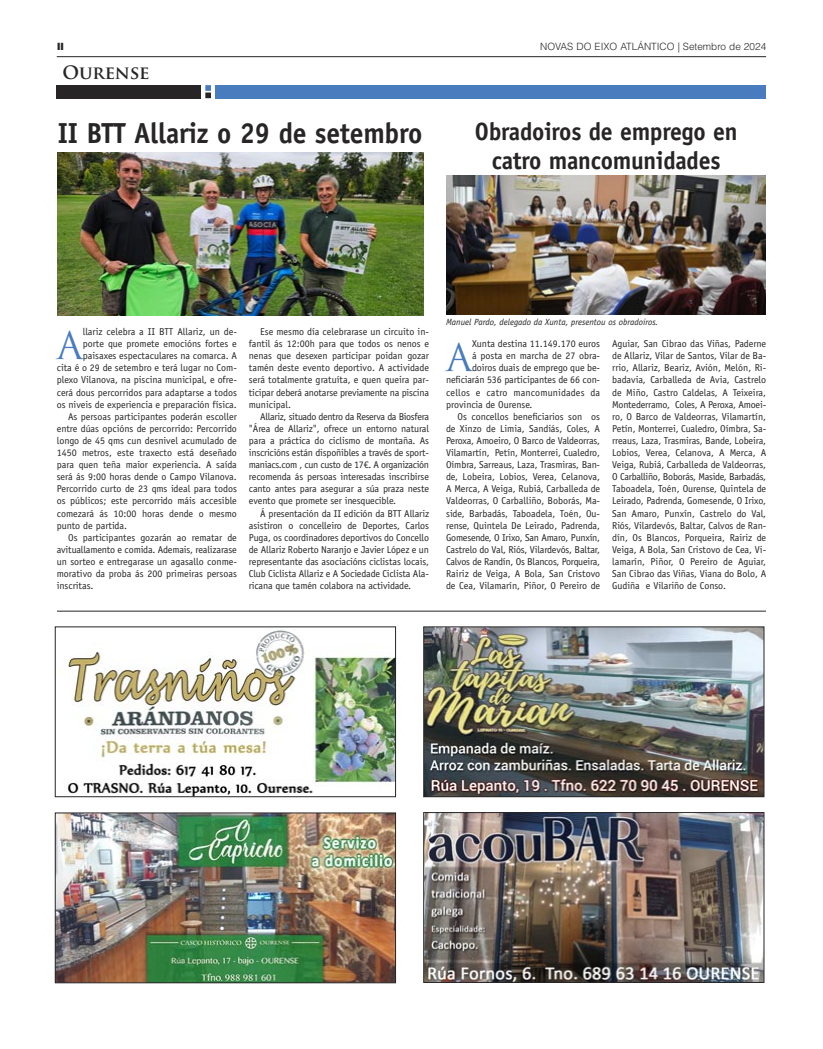
<style>
.page{position:relative;width:823px;height:1049px;background:#fff}
.page>*{position:absolute;margin:0;border:0;box-sizing:border-box;transform-origin:0 0}
.t1{font:37.2px "Trajan Pro";color:#487cbe}
.t2{font:700 29px "Officina Sans Std";letter-spacing:-.01em;color:#272526;scale:.95 1}
.t3{font:700 25px "Officina Sans Std";letter-spacing:-.01em;color:#272526;scale:.95 1}
.t4{font:700 18px "Trajan Pro";letter-spacing:-.01em;color:#272526}
.t5{font:10px/12.1px "Officina Sans Std";color:#272526;text-align:justify}
.t6{font:300 10px "Helvetica LT Std";color:#272526}
.t7{font:10px "Officina Sans Std";letter-spacing:.02em;color:#272526}
.t8{font:900 10px "Helvetica Neue LT";color:#272526}
.t9{font:italic 9px "Officina Sans Std";color:#272526}
</style>
<div class="page">
<hr style="left:57px;top:56px;width:708px;height:1px;background:#272526">
<div style="left:56px;top:85px;width:145px;height:13px;background:#272526"></div>
<div style="left:215px;top:85px;width:550px;height:13px;background:#487cbe"></div>
<svg style="left:205px;top:85px;width:6px;height:13px"></svg>
<hr style="left:57px;top:611px;width:708px;height:1px;background:#272526">
<img style="left:425px;top:629px;width:336px;height:166px">
<div style="left:423px;top:627px;width:340px;height:170px;border:1px solid #272526"></div>
<img style="left:64px;top:629px;width:329px;height:166px">
<div style="left:55px;top:627px;width:340px;height:170px;border:1px solid #272526"></div>
<img style="left:57px;top:815px;width:336px;height:166px">
<div style="left:55px;top:813px;width:340px;height:170px;border:1px solid #272526"></div>
<img style="left:57px;top:152px;width:366px;height:164px">
<img style="left:446px;top:176px;width:319px;height:138px">
<img style="left:425px;top:814px;width:336px;height:166px">
<div style="left:423px;top:812px;width:340px;height:170px;border:1px solid #272526"></div>
<p class="t8" style="left:57px;top:42px;width:8px">II</p>
<p class="t6" style="left:540px;top:41px;width:227px">NOVAS DO EIXO ATLÁNTICO | Setembro de 2024</p>
<p class="t4" style="left:62px;top:62px;width:89px">OURENSE</p>
<p class="t2" style="left:58px;top:122px;width:385px">II BTT Allariz o 29 de setembro</p>
<p class="t3" style="left:474px;top:122px;width:278px">Obradoiros de emprego en</p>
<p class="t3" style="left:491px;top:151px;width:242px">catro mancomunidades</p>
<p class="t5" style="left:57px;top:326px;width:181px;text-align:right">llariz celebra a II BTT Allariz, un de-<br>porte que promete emocións fortes e paisaxes espectaculares na comarca. A<br>cita é o 29 de setembro e terá lugar no Com&shy;plexo Vilanova, na piscina municipal, e ofre&shy;cerá dous percorridos para adaptarse a todos os niveis de experiencia e preparación física.</p>
<p class="t5" style="left:57px;top:411px;width:181px;text-indent:11px">As persoas participantes poderán escoller entre dúas opcións de percorrido: Percorrido longo de 45 qms cun desnivel acumulado de 1450 metros, este traxecto está deseñado para quen teña maior experiencia. A saída será ás 9:00 horas dende o Campo Vilanova.<br>Percorrido curto de 23 qms ideal para todos os públicos; este percorrido máis accesible comezará ás 10:00 horas dende o mesmo punto de partida.</p>
<p class="t5" style="left:57px;top:532px;width:181px;text-indent:11px">Os participantes gozarán ao rematar de avituallamento e comida. Ademais, realizarase un sorteo e entregarase un agasallo conme&shy;morativo da proba ás 200 primeiras persoas inscritas.</p>
<p class="t1" style="left:57px;top:325px;width:28px">A</p>
<p class="t5" style="left:249px;top:326px;width:181px;text-indent:11px">Ese mesmo día celebrarase un circuito in&shy;fantil ás 12:00h para que todos os nenos e nenas que desexen participar poidan gozar tamén deste evento deportivo. A actividade será totalmente gratuíta, e quen queira par&shy;ticipar deberá anotarse previamente na piscina municipal.</p>
<p class="t5" style="left:249px;top:411px;width:181px;text-indent:11px">Allariz, situado dentro da Reserva da Biosfera "Área de Allariz", ofrece un entorno natural para a práctica do ciclismo de montaña. As inscricións están dispoñibles a través de sport&shy;maniacs.com , cun custo de 17€. A organización recomenda ás persoas interesadas inscribirse canto antes para asegurar a súa praza neste evento que promete ser inesquecible.</p>
<p class="t5" style="left:249px;top:508px;width:181px;text-indent:11px">Á presentación da II edición da BTT Allariz asistiron o concelleiro de Deportes, Carlos Puga, os coordinadores deportivos do Concello de Allariz Roberto Naranjo e Javier López e un representante das asociacións ciclistas locais, Club Ciclista Allariz e A Sociedade Ciclista Ala&shy;ricana que tamén colabora na actividade.</p>
<p class="t9" style="left:446px;top:319px;width:213px">Manuel Pardo, delegado da Xunta, presentou os obradoiros.</p>
<p class="t1" style="left:446px;top:337px;width:28px">A</p>
<p class="t5" style="left:472px;top:338px;width:129px">Xunta destina 11.149.170 euros</p>
<p class="t5" style="left:472px;top:351px;width:129px">á posta en marcha de 27 obra-</p>
<p class="t5" style="left:472px;top:363px;width:129px">doiros duais de emprego que be-</p>
<p class="t5" style="left:446px;top:375px;width:155px">neficiarán 536 participantes de 66 con-</p>
<p class="t7" style="left:446px;top:388px;width:155px">cellos e catro mancomunidades da</p>
<p class="t5" style="left:446px;top:399px;width:88px">provincia de Ourense.</p>
<p class="t5" style="left:446px;top:411px;width:155px;text-indent:11px">Os concellos beneficiarios son os de Xinzo de Limia, Sandiás, Coles, A Peroxa, Amoeiro, O Barco de Valdeorras, Vilamartín, Petín, Monterrei, Cualedro, Oímbra, Sarreaus, Laza, Trasmiras, Ban&shy;de, Lobeira, Lobios, Verea, Celanova, A Merca, A Veiga, Rubiá, Carballeda de Valdeorras, O Carballiño, Boborás, Ma&shy;side, Barbadás, Taboadela, Toén, Ou&shy;rense, Quintela De Leirado, Padrenda, Gomesende, O Irixo, San Amaro, Punxín, Castrelo do Val, Riós, Vilardevós, Baltar, Calvos de Randín, Os Blancos, Porqueira, Rairiz de Veiga, A Bola, San Cristovo de Cea, Vilamarín, Piñor, O Pereiro de</p>
<p class="t5" style="left:611px;top:338px;width:155px">Aguiar, San Cibrao das Viñas, Paderne de Allariz, Vilar de Santos, Vilar de Ba&shy;rrio, Allariz, Beariz, Avión, Melón, Ri&shy;badavia, Carballeda de Avia, Castrelo de Miño, Castro Caldelas, A Teixeira, Montederramo, Coles, A Peroxa, Amoei&shy;ro, O Barco de Valdeorras, Vilamartín, Petín, Monterrei, Cualedro, Oímbra, Sa&shy;rreaus, Laza, Trasmiras, Bande, Lobeira, Lobios, Verea, Celanova, A Merca, A Veiga, Rubiá, Carballeda de Valdeorras, O Carballiño, Boborás, Maside, Barbadás, Taboadela, Toén, Ourense, Quintela de Leirado, Padrenda, Gomesende, O Irixo, San Amaro, Punxín, Castrelo do Val, Riós, Vilardevós, Baltar, Calvos de Ran&shy;dín, Os Blancos, Porqueira, Rairiz de Veiga, A Bola, San Cristovo de Cea, Vi&shy;lamarín, Piñor, O Pereiro de Aguiar, San Cibrao das Viñas, Viana do Bolo, A Gudiña e Vilariño de Conso.</p>
</div>
